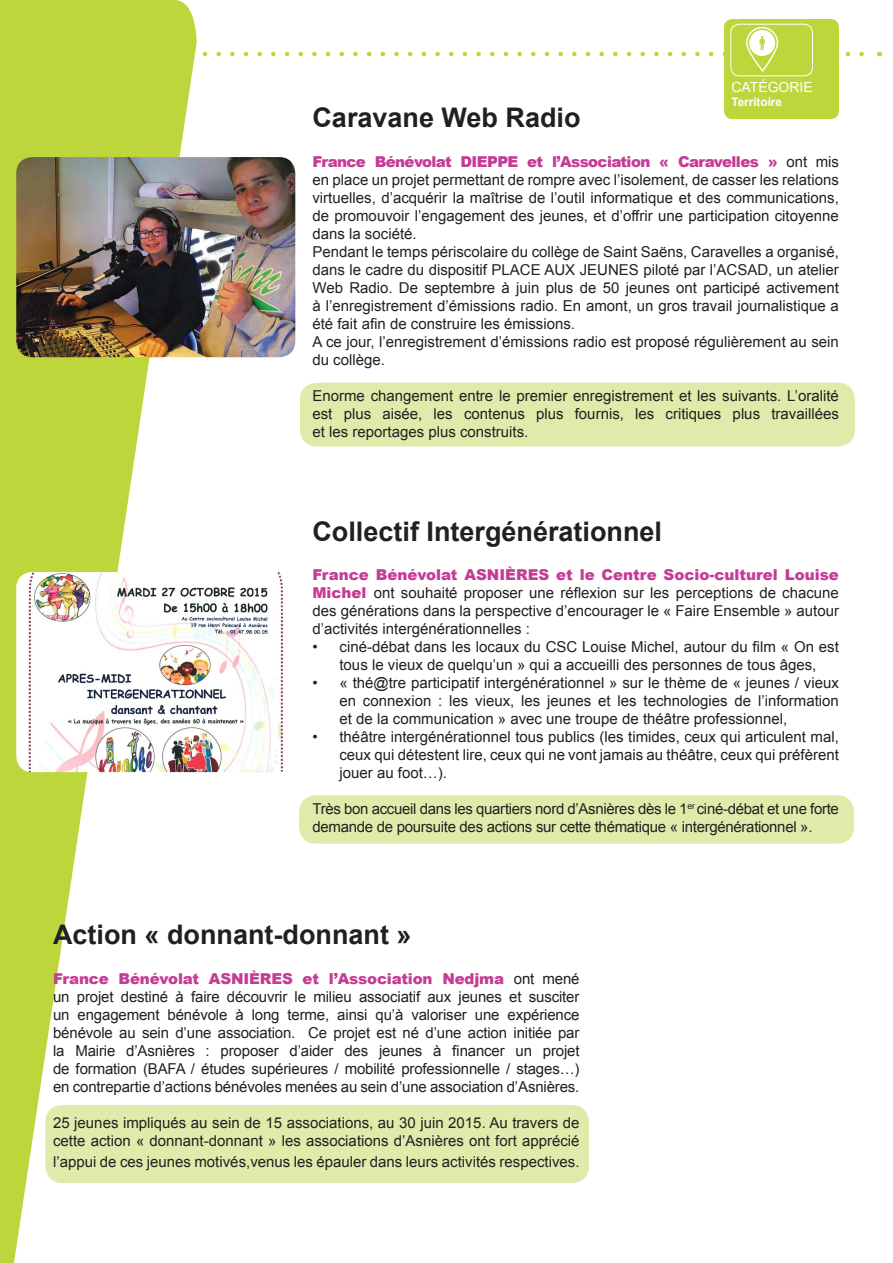
<style>
.page{position:relative;width:893px;height:1263px;background:#fff}
.page>*{position:absolute;margin:0;border:0;box-sizing:border-box;transform-origin:0 0}
.t1{font:700 27px "Arial";color:#231f20}
.t2{font:15px/18px "Arial";color:#231f20;text-align:justify}
.t3{font:15px/18px "Arial";letter-spacing:-.02em;color:#231f20}
.t4{font:13.95px "Arial";color:#fff}
.t5{font:700 11.7px "Arial";color:#fff}
.s1{font-weight:900;color:#c53b96}
</style>
<div class="page">
<div style="left:299px;top:795px;width:555px;height:49px;background:#e0eaaa;border-radius:17px"></div>
<svg style="left:0;top:0;width:197px;height:1263px;fill:#bdd63c"></svg>
<img style="left:16px;top:572px;width:268px;height:200px">
<div style="left:300px;top:383px;width:555px;height:63px;background:#e0eaaa;border-radius:17px"></div>
<img style="left:16px;top:157px;width:279px;height:200px">
<div style="left:724px;top:19px;width:115px;height:100px;background:#bdd63c;border-radius:8px"></div>
<div style="left:45px;top:1105px;width:544px;height:78px;background:#e0eaaa;border-radius:17px"></div>
<svg style="left:0;top:25px;width:864px;height:48px"></svg>
<div style="left:730px;top:24px;width:83px;height:52px;border:1px solid #fff;border-radius:9px"></div>
<p class="t4" style="left:731px;top:78px;width:67px">Catégorie</p>
<p class="t5" style="left:731px;top:94px;width:52px">Territoire</p>
<h1 class="t1" style="left:312px;top:100px;width:270px">Caravane Web Radio</h1>
<p class="t2" style="left:312px;top:153px;width:528px;text-align:left"><span class="s1">France Bénévolat Dieppe et l’Association « Caravelles »</span> ont mis en place un projet permettant de rompre avec l’isolement, de casser les relations virtuelles, d’acquérir la maîtrise de l’outil informatique et des communications, de promouvoir l’engagement des jeunes, et d’offrir une participation citoyenne dans la société.<br>Pendant le temps périscolaire du collège de Saint Saëns, Caravelles a organisé, dans le cadre du dispositif PLACE AUX JEUNES piloté par l’ACSAD, un atelier Web Radio. De septembre à juin plus de 50 jeunes ont participé activement à l’enregistrement d’émissions radio. En amont, un gros travail journalistique a été fait afin de construire les émissions.<br>A ce jour, l’enregistrement d’émissions radio est proposé régulièrement au sein du collège.</p>
<p class="t2" style="left:312px;top:387px;width:528px">Enorme changement entre le premier enregistrement et les suivants. L’oralité est plus aisée, les contenus plus fournis, les critiques plus travaillées et les reportages plus construits.</p>
<h1 class="t1" style="left:312px;top:513px;width:351px">Collectif Intergénérationnel</h1>
<p class="t2" style="left:312px;top:566px;width:528px"><span class="s1">France Bénévolat Asnières et le Centre Socio-culturel Louise Michel</span> ont souhaité proposer une réflexion sur les perceptions de chacune des générations dans la perspective d’encourager le « Faire Ensemble » autour d’activités intergénérationnelles :</p>
<p class="t2" style="left:312px;top:638px;width:528px;text-align:center">• ciné-débat dans les locaux du CSC Louise Michel, autour du film « On est tous le vieux de quelqu’un » qui a accueilli des personnes de tous âges,</p>
<p class="t2" style="left:339px;top:674px;width:501px;text-indent:-27px">• « thé@tre participatif intergénérationnel » sur le thème de « jeunes / vieux en connexion : les vieux, les jeunes et les technologies de l’information et de la communication » avec une troupe de théâtre professionnel,</p>
<p class="t2" style="left:339px;top:728px;width:501px;text-indent:-27px">• théâtre intergénérationnel tous publics (les timides, ceux qui articulent mal, ceux qui détestent lire, ceux qui ne vont jamais au théâtre, ceux qui préfèrent jouer au foot…).</p>
<p class="t3" style="left:312px;top:800px;width:528px">Très bon accueil dans les quartiers nord d’Asnières dès le 1<sup>er</sup> ciné-débat et une forte demande de poursuite des actions sur cette thématique « intergénérationnel ».</p>
<h1 class="t1" style="left:53px;top:916px;width:360px">Action « donnant-donnant »</h1>
<p class="t2" style="left:53px;top:969px;width:528px"><span class="s1">France Bénévolat Asnières et l’Association Nedjma</span> ont mené un projet destiné à faire découvrir le milieu associatif aux jeunes et susciter un engagement bénévole à long terme, ainsi qu’à valoriser une expérience bénévole au sein d’une association. Ce projet est né d’une action initiée par la Mairie d’Asnières : proposer d’aider des jeunes à financer un projet de formation (BAFA / études supérieures / mobilité professionnelle / stages…) en contrepartie d’actions bénévoles menées au sein d’une association d’Asnières.</p>
<p class="t2" style="left:53px;top:1113px;width:528px">25 jeunes impliqués au sein de 15 associations, au 30 juin 2015. Au travers de cette action « donnant-donnant » les associations d’Asnières ont fort apprécié</p>
<p class="t2" style="left:53px;top:1153px;width:528px">l’appui de ces jeunes motivés,venus les épauler dans leurs activités respectives.</p>
</div>
